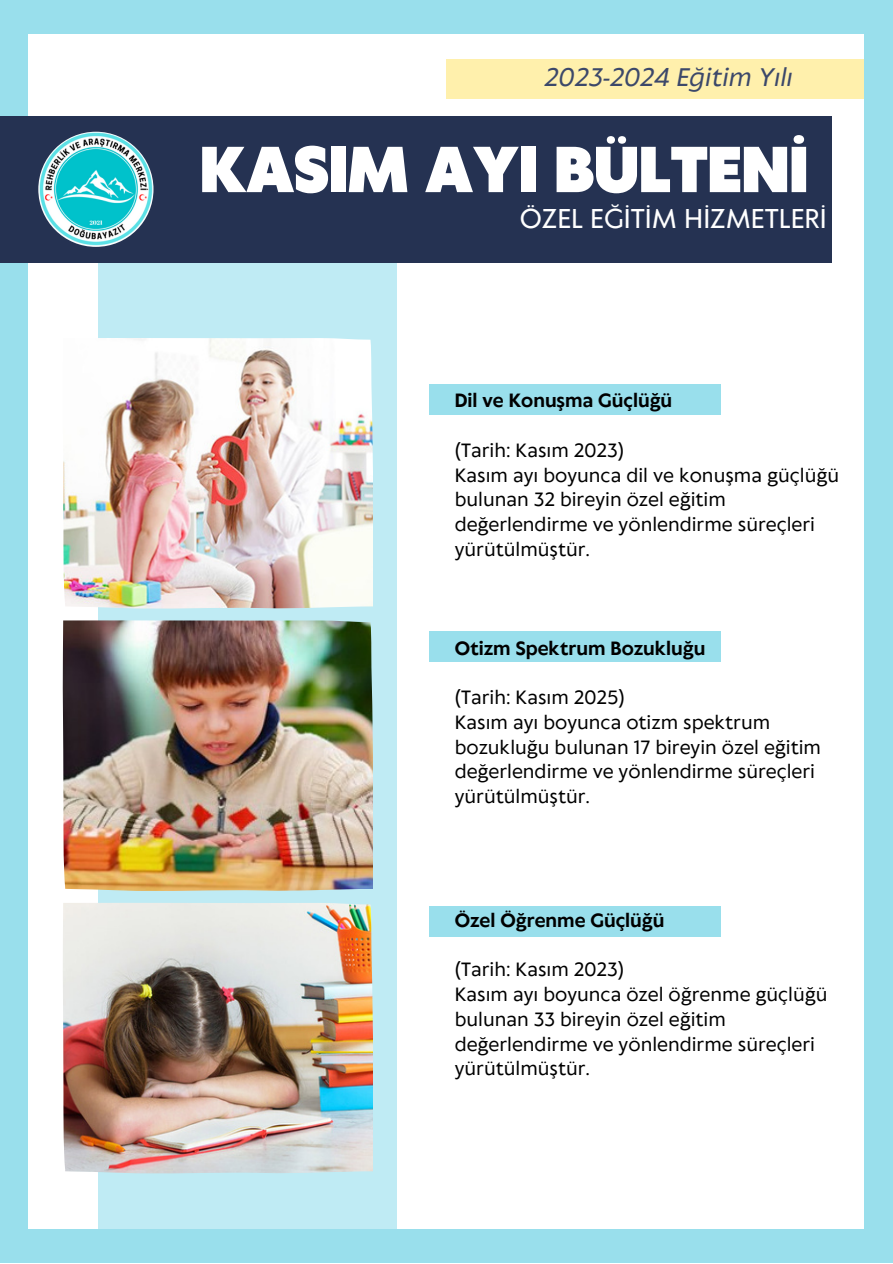
<style>
.page{position:relative;width:893px;height:1264px;background:#fff}
.page>*{position:absolute;margin:0;border:0;box-sizing:border-box;transform-origin:0 0}
.t1{font:900 60.75px "Klein Text";color:#fff}
.t2{font:25.5px "Klein Text";color:#fff}
.t3{font:italic 23.85px "Klein Text";color:#3c486a}
.t4{font:18px/24.8px "Klein Text";color:#000}
.t5{font:700 18px "Klein Text";color:#000}
</style>
<div class="page">
<div style="left:0;top:0;width:892px;height:1262px;background:#99dfec"></div>
<div style="left:29px;top:34px;width:834px;height:1194px;background:#fff"></div>
<div style="left:98px;top:210px;width:299px;height:1018px;background:#bfebf4"></div>
<div style="left:0;top:116px;width:832px;height:146px;background:#253252"></div>
<div style="left:429px;top:631px;width:292px;height:31px;background:#99dfec"></div>
<div style="left:429px;top:906px;width:292px;height:31px;background:#99dfec"></div>
<div style="left:429px;top:384px;width:292px;height:31px;background:#99dfec"></div>
<div style="left:446px;top:59px;width:417px;height:39px;background:#fff0ac"></div>
<img style="left:38px;top:132px;width:115px;height:115px;border-radius:50%">
<img style="left:63px;top:338px;width:310px;height:270px">
<img style="left:63px;top:620px;width:310px;height:270px">
<img style="left:63px;top:903px;width:310px;height:270px">
<p class="t3" style="left:544px;top:65px;width:250px">2023-2024 Eğitim Yılı</p>
<p class="t1" style="left:200px;top:139px;width:610px">KASIM AYI BÜLTENİ</p>
<p class="t2" style="left:519px;top:206px;width:308px">ÖZEL EĞİTİM HİZMETLERİ</p>
<p class="t5" style="left:454px;top:391px;width:219px">Dil ve Konuşma Güçlüğü</p>
<p class="t4" style="left:454px;top:439px;width:171px">(Tarih: Kasım 2023)</p>
<p class="t4" style="left:454px;top:464px;width:386px">Kasım ayı boyunca dil ve konuşma güçlüğü bulunan 32 bireyin özel eğitim değerlendirme ve yönlendirme süreçleri yürütülmüştür.</p>
<p class="t5" style="left:454px;top:639px;width:252px">Otizm Spektrum Bozukluğu</p>
<p class="t4" style="left:454px;top:686px;width:172px">(Tarih: Kasım 2025)</p>
<p class="t4" style="left:454px;top:711px;width:368px">Kasım ayı boyunca otizm spektrum bozukluğu bulunan 17 bireyin özel eğitim değerlendirme ve yönlendirme süreçleri yürütülmüştür.</p>
<p class="t5" style="left:454px;top:911px;width:211px">Özel Öğrenme Güçlüğü</p>
<p class="t4" style="left:454px;top:958px;width:171px">(Tarih: Kasım 2023)</p>
<p class="t4" style="left:454px;top:983px;width:374px">Kasım ayı boyunca özel öğrenme güçlüğü bulunan 33 bireyin özel eğitim değerlendirme ve yönlendirme süreçleri yürütülmüştür.</p>
</div>
